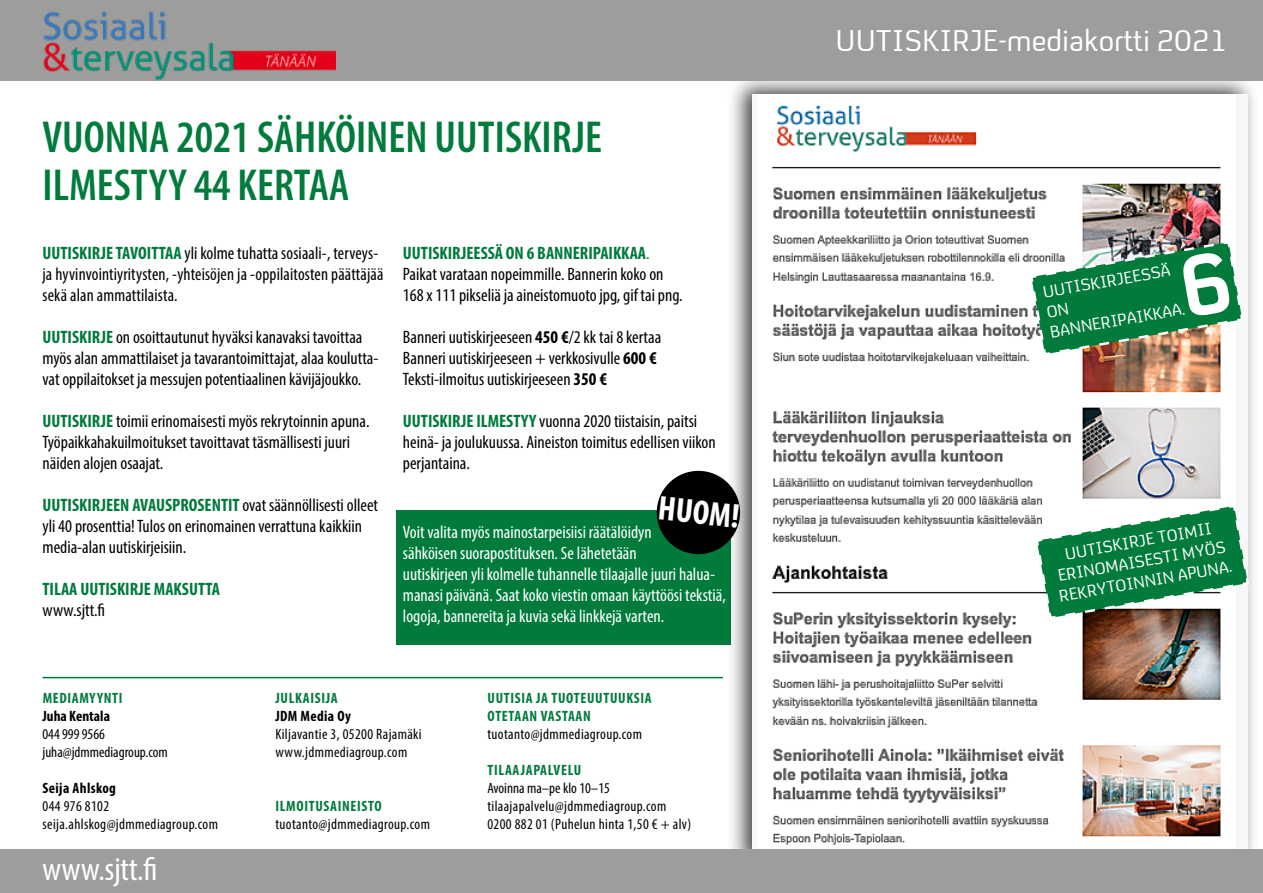
<style>
.page{position:relative;width:1263px;height:893px;background:#fff}
.page>*{position:absolute;margin:0;border:0;box-sizing:border-box;transform-origin:0 0}
.t1{font:600 condensed 45px/48px "Myriad Pro";color:#007b3b}
.t2{font:700 condensed 34.35px "Myriad Pro";color:#fff}
.t3{font:condensed 33px "Myriad Pro";color:#fff}
.t4{font:30.3px "Like BBC4";color:#fff}
.t5{font:condensed 18px/21px "Myriad Pro";color:#000}
.t6{font:condensed 18px/21px "Myriad Pro";color:#fff}
.t7{font:700 condensed 18px "Myriad Pro";color:#007b3b}
.t8{font:16.95px/20.2px "Like BBC4";color:#fff;text-align:center}
.t9{font:condensed 15px/18px "Myriad Pro";letter-spacing:.025em;color:#000}
.t10{font:700 condensed 15px/18px "Myriad Pro";letter-spacing:.045em;color:#007b3b}
.t11{font:condensed 15px/18px "Myriad Pro";color:#000}
.t12{font:700 condensed 15px "Myriad Pro";letter-spacing:.025em;color:#000}
.t13{font:700 condensed 15px "Myriad Pro";color:#000}
.s1{font-weight:700;color:#007b3b}
.s2{color:#007b3b}
.s3{font-weight:700}
</style>
<div class="page">
<div style="left:727px;top:72px;width:532px;height:807px;background:#000;opacity:.75"></div>
<img style="left:753px;top:94px;width:495px;height:756px">
<div style="left:396px;top:510px;width:334px;height:135px;background:#007b3b"></div>
<div style="left:0;top:0;width:1263px;height:81px;background:#9d9d9c"></div>
<div style="left:0;top:850px;width:1263px;height:43px;background:#9d9d9c"></div>
<svg style="left:1034px;top:503px;width:216px;height:118px"></svg>
<hr style="left:43px;top:677px;width:680px;height:1px;background:#007b3b">
<div style="left:657px;top:471px;width:83px;height:83px;background:#000;border-radius:50%"></div>
<img style="left:43px;top:11px;width:292px;height:70px">
<img style="left:1028px;top:239px;width:217px;height:118px">
<h1 class="t1" style="left:43px;top:114px;width:561px">VUONNA 2021 SÄHKÖINEN UUTISKIRJE<br>ILMESTYY 44 KERTAA</h1>
<h3 class="t4" style="left:836px;top:26px;width:393px">UUTISKIRJE-mediakortti 2021</h3>
<p class="t5" style="left:43px;top:242px;width:342px"><span class="s1">UUTISKIRJE TAVOITTAA</span> yli kolme tuhatta sosiaali-, terveys&shy;ja hyvinvointiyritysten, -yhteisöjen ja -oppilaitosten päättäjää sekä alan ammattilaista.</p>
<p class="t5" style="left:43px;top:326px;width:337px"><span class="s1">UUTISKIRJE</span> on osoittautunut hyväksi kanavaksi tavoittaa myös alan ammattilaiset ja tavarantoimittajat, alaa koulutta&shy;vat oppilaitokset ja messujen potentiaalinen kävijäjoukko.</p>
<p class="t5" style="left:43px;top:410px;width:328px"><span class="s1">UUTISKIRJE</span> toimii erinomaisesti myös rekrytoinnin apuna.<br>Työpaikkahakuilmoitukset tavoittavat täsmällisesti juuri näiden alojen osaajat.</p>
<p class="t5" style="left:43px;top:494px;width:337px"><span class="s1">UUTISKIRJEEN AVAUSPROSENTIT</span> ovat säännöllisesti olleet yli 40 prosenttia! Tulos on erinomainen verrattuna kaikkiin media-alan uutiskirjeisiin.</p>
<p class="t7" style="left:43px;top:577px;width:179px">TILAA UUTISKIRJE MAKSUTTA</p>
<p class="t5" style="left:43px;top:599px;width:64px">www.sjtt.fi</p>
<p class="t5" style="left:403px;top:242px;width:281px"><span class="s1">UUTISKIRJEESSÄ ON 6 BANNERIPAIKKAA</span><span class="s2">.<br></span>Paikat varataan nopeimmille. Bannerin koko on<br>168 x 111 pikseliä ja aineistomuoto jpg, gif tai png.</p>
<p class="t5" style="left:403px;top:326px;width:260px">Banneri uutiskirjeeseen <span class="s3">450 €</span>/2 kk tai 8 kertaa<br>Banneri uutiskirjeeseen + verkkosivulle <span class="s3">600 €<br></span>Teksti-ilmoitus uutiskirjeeseen <span class="s3">350 €</span></p>
<p class="t5" style="left:403px;top:410px;width:314px"><span class="s1">UUTISKIRJE ILMESTYY</span> vuonna 2020 tiistaisin, paitsi heinä- ja joulukuussa. Aineiston toimitus edellisen viikon perjantaina.</p>
<p class="t8" style="left:1041px;top:283px;width:138px;text-align:left;rotate:-10deg">UUTISKIRJEESSÄ<br>ON<br>BANNERIPAIKKAA.</p>
<h2 class="t2" style="left:660px;top:487px;width:83px;rotate:6deg">HUOM!</h2>
<p class="t6" style="left:403px;top:521px;width:324px">Voit valita myös mainostarpeisiisi räätälöidyn<br>sähköisen suorapostituksen. Se lähetetään<br>uutiskirjeen yli kolmelle tuhannelle tilaajalle juuri halua&shy;manasi päivänä. Saat koko viestin omaan käyttöösi tekstiä, logoja, bannereita ja kuvia sekä linkkejä varten.</p>
<p class="t8" style="left:1050px;top:547px;width:176px;rotate:-10deg">UUTISKIRJE TOIMII<br>ERINOMAISESTI MYÖS<br>REKRYTOINNIN APUNA.</p>
<p class="t10" style="left:43px;top:689px;width:81px">MEDIAMYYNTI</p>
<p class="t13" style="left:43px;top:707px;width:69px">Juha Kentala</p>
<p class="t11" style="left:43px;top:725px;width:127px">044 999 9566 juha@jdmmediagroup.com</p>
<p class="t12" style="left:43px;top:779px;width:75px">Seija Ahlskog</p>
<p class="t9" style="left:43px;top:797px;width:177px">044 976 8102 seija.ahlskog@jdmmediagroup.com</p>
<h3 class="t3" style="left:43px;top:849px;width:116px">www.sjtt.fi</h3>
<p class="t10" style="left:275px;top:689px;width:64px">JULKAISIJA</p>
<p class="t12" style="left:275px;top:707px;width:77px">JDM Media Oy</p>
<p class="t9" style="left:275px;top:725px;width:148px">Kiljavantie 3, 05200 Rajamäki www.jdmmediagroup.com</p>
<p class="t10" style="left:275px;top:797px;width:108px">ILMOITUSAINEISTO</p>
<p class="t9" style="left:275px;top:815px;width:156px">tuotanto@jdmmediagroup.com</p>
<p class="t10" style="left:488px;top:689px;width:166px">UUTISIA JA TUOTEUUTUUKSIA<br>OTETAAN VASTAAN</p>
<p class="t9" style="left:487px;top:725px;width:156px">tuotanto@jdmmediagroup.com</p>
<p class="t10" style="left:488px;top:761px;width:95px">TILAAJAPALVELU</p>
<p class="t9" style="left:487px;top:779px;width:205px">Avoinna ma–pe klo 10–15 tilaajapalvelu@jdmmediagroup.com<br>0200 882 01 (Puhelun hinta 1,50 € + alv)</p>
</div>
